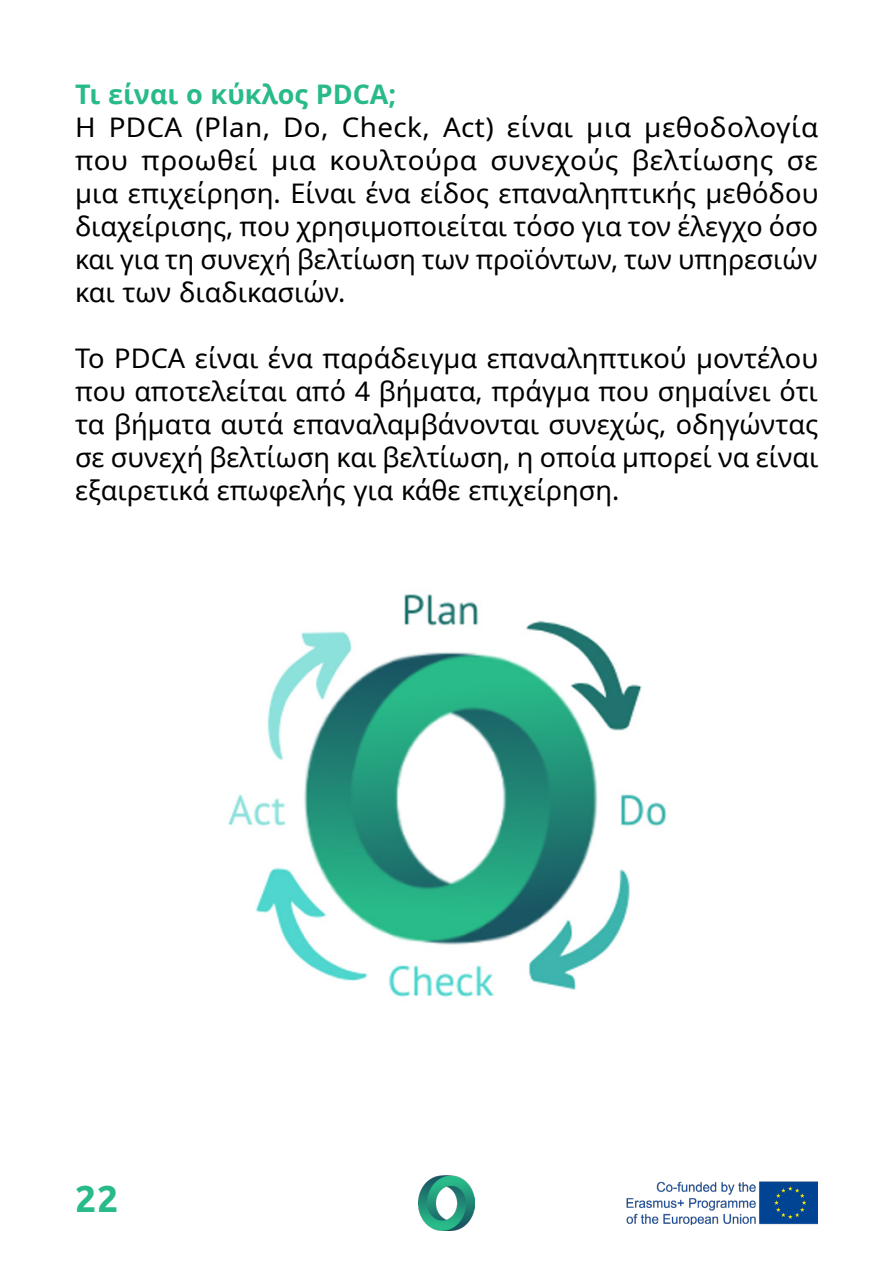
<style>
.page{position:relative;width:893px;height:1263px;background:#fff}
.page>*{position:absolute;margin:0;border:0;box-sizing:border-box;transform-origin:0 0}
.t1{font:700 37.5px "Ubuntu";color:#29ba8a}
.t2{font:27px/33px "Noto Sans";color:#000;text-align:justify}
.t3{font:700 27px "Noto Sans";color:#29ba8a}
</style>
<div class="page">
<img style="left:626px;top:1181px;width:192px;height:43px">
<img style="left:419px;top:1175px;width:55px;height:56px">
<img style="left:228px;top:594px;width:439px;height:404px">
<p class="t3" style="left:75px;top:75px;width:323px">Τι είναι ο κύκλος PDCA;</p>
<p class="t2" style="left:75px;top:111px;width:745px">Η PDCA (Plan, Do, Check, Act) είναι μια μεθοδολογία που προωθεί μια κουλτούρα συνεχούς βελτίωσης σε μια επιχείρηση. Είναι ένα είδος επαναληπτικής μεθόδου διαχείρισης, που χρησιμοποιείται τόσο για τον έλεγχο όσο και για τη συνεχή βελτίωση των προϊόντων, των υπηρεσιών και των διαδικασιών.</p>
<p class="t2" style="left:75px;top:342px;width:745px">Το PDCA είναι ένα παράδειγμα επαναληπτικού μοντέλου που αποτελείται από 4 βήματα, πράγμα που σημαίνει ότι τα βήματα αυτά επαναλαμβάνονται συνεχώς, οδηγώντας σε συνεχή βελτίωση και βελτίωση, η οποία μπορεί να είναι εξαιρετικά επωφελής για κάθε επιχείρηση.</p>
<h1 class="t1" style="left:75px;top:1175px;width:45px">22</h1>
</div>
